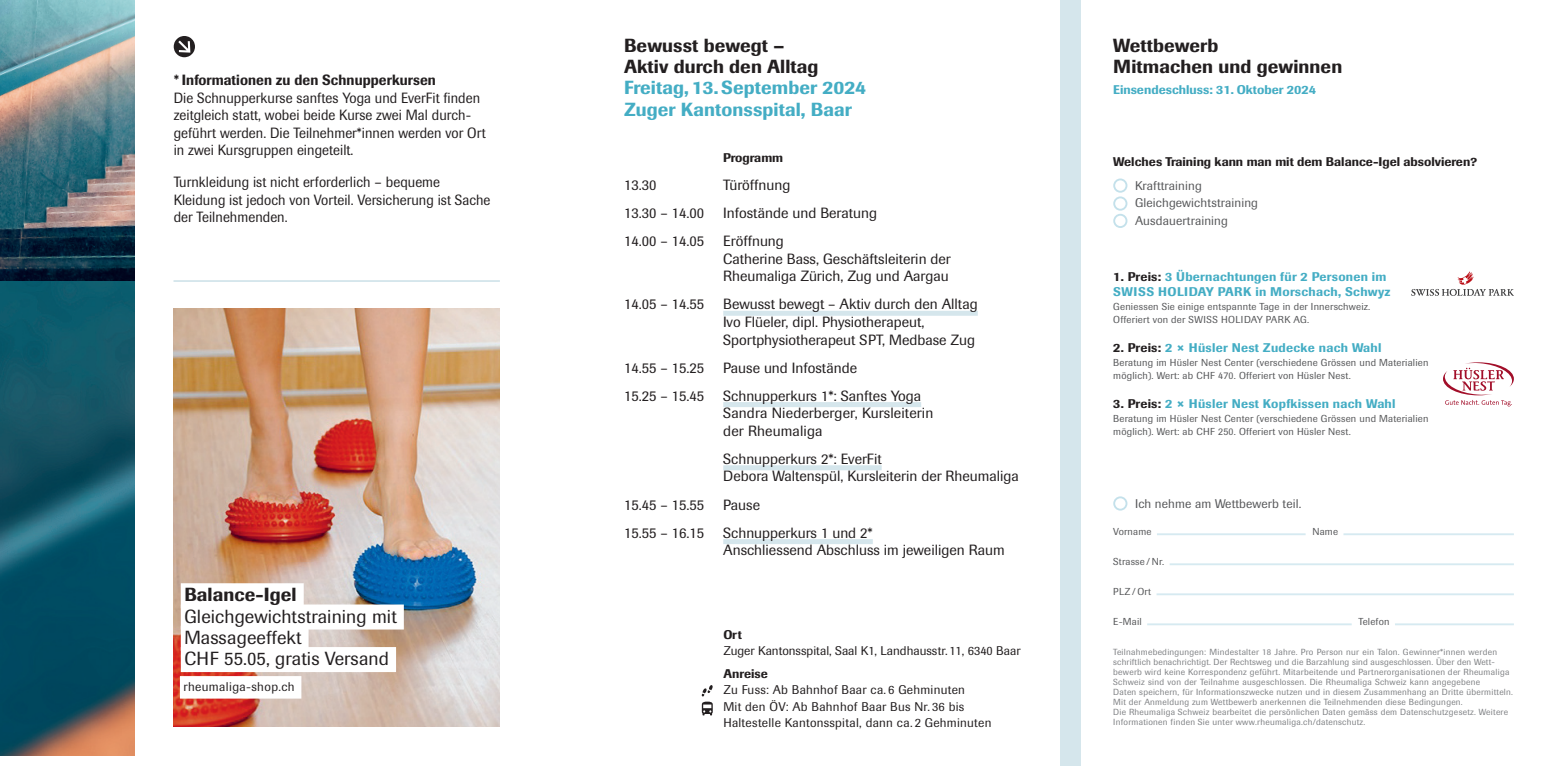
<style>
.page{position:relative;width:1560px;height:766px;background:#fff}
.page>*{position:absolute;margin:0;border:0;box-sizing:border-box;transform-origin:0 0}
.t1{font:500 18.75px/21.2px "Imago";letter-spacing:.005em;color:#231f20}
.t2{font:18.75px/21.2px "Imago";letter-spacing:.005em;color:#231f20}
.t3{font:500 18.75px/21.2px "Imago";letter-spacing:.005em;color:#44adc4}
.t4{font:14.75px/17.5px "Imago";color:#231f20}
.t5{font:14.75px/17.5px "Imago";color:#231f20;scale:.93 1}
.t6{font:500 14.75px "Imago";letter-spacing:.005em;color:#231f20;scale:.93 1}
.t7{font:500 12.5px/15px "Imago";letter-spacing:.02em;color:#44adc4}
.t8{font:12.5px/16.2px "Imago";letter-spacing:.02em;color:#231f20}
.t9{font:12.5px/17.5px "Imago";letter-spacing:.01em;color:#57585a}
.t10{font:500 12.5px "Imago";color:#231f20}
.t11{font:12.5px "Imago";color:#231f20}
.t12{font:500 12.5px "Imago";color:#44adc4}
.t13{font:10px/12.5px "Imago";letter-spacing:.02em;color:#57585a}
.t14{font:8.75px/10px "Imago";letter-spacing:.03em;color:#808285}
.s1{color:#231f20}
</style>
<div class="page">
<img style="left:0;top:280px;width:135px;height:475px">
<img style="left:0;top:0;width:135px;height:280px">
<div style="left:1059px;top:0;width:21px;height:765px;background:#d5e6ec"></div>
<div style="left:723px;top:311px;width:254px;height:5px;background:#d5e6ec"></div>
<div style="left:723px;top:402px;width:198px;height:5px;background:#d5e6ec"></div>
<div style="left:723px;top:465px;width:158px;height:5px;background:#d5e6ec"></div>
<div style="left:723px;top:539px;width:149px;height:5px;background:#d5e6ec"></div>
<img style="left:174px;top:308px;width:326px;height:418px">
<div style="left:181px;top:583px;width:123px;height:25px;background:#fff"></div>
<div style="left:181px;top:604px;width:223px;height:25px;background:#fff"></div>
<div style="left:181px;top:625px;width:127px;height:25px;background:#fff"></div>
<div style="left:181px;top:647px;width:215px;height:25px;background:#fff"></div>
<hr style="left:173px;top:280px;width:327px;height:2px;background:#d5e6ec">
<div style="left:180px;top:676px;width:121px;height:22px;background:#fff"></div>
<svg style="left:1443px;top:362px;width:70px;height:44px"></svg>
<svg style="left:174px;top:36px;width:21px;height:21px"></svg>
<div style="left:1113px;top:178px;width:14px;height:15px;border:2px solid #c4e1eb;border-radius:50%"></div>
<div style="left:1113px;top:196px;width:14px;height:14px;border:2px solid #c4e1eb;border-radius:50%"></div>
<div style="left:1113px;top:214px;width:14px;height:14px;border:2px solid #c4e1eb;border-radius:50%"></div>
<div style="left:1113px;top:496px;width:14px;height:14px;border:2px solid #c4e1eb;border-radius:50%"></div>
<hr style="left:1156px;top:533px;width:149px;height:2px;background:#d6eaf1">
<hr style="left:1343px;top:533px;width:170px;height:2px;background:#d6eaf1">
<hr style="left:1169px;top:563px;width:344px;height:2px;background:#d6eaf1">
<hr style="left:1156px;top:593px;width:357px;height:2px;background:#d6eaf1">
<hr style="left:1146px;top:623px;width:205px;height:2px;background:#d6eaf1">
<hr style="left:1394px;top:623px;width:119px;height:2px;background:#d6eaf1">
<svg style="left:1411px;top:271px;width:102px;height:25px"></svg>
<svg style="left:701px;top:685px;width:11px;height:30px"></svg>
<h2 class="t6" style="left:174px;top:71px;width:283px">* Informationen zu den Schnupperkursen</h2>
<h2 class="t5" style="left:174px;top:89px;width:337px">Die Schnupperkurse sanftes Yoga und EverFit finden zeitgleich statt, wobei beide Kurse zwei Mal durch&shy;geführt werden. Die Teilnehmer*innen werden vor Ort in zwei Kursgruppen eingeteilt.</h2>
<h2 class="t5" style="left:174px;top:173px;width:342px">Turnkleidung ist nicht erforderlich – bequeme<br>Kleidung ist jedoch von Vorteil. Versicherung ist Sache der Teilnehmenden.</h2>
<h1 class="t1" style="left:184px;top:584px;width:114px">Balance-Igel</h1>
<h1 class="t2" style="left:184px;top:605px;width:214px">Gleichgewichtstraining mit<br>Massageeffekt<br>CHF 55.05, gratis Versand</h1>
<h3 class="t8" style="left:183px;top:678px;width:113px">rheumaliga-shop.ch</h3>
<h1 class="t1" style="left:624px;top:35px;width:196px">Bewusst bewegt –<br>Aktiv durch den Alltag</h1>
<h1 class="t3" style="left:624px;top:77px;width:244px">Freitag, 13. September 2024<br>Zuger Kantonsspital, Baar</h1>
<h3 class="t10" style="left:723px;top:150px;width:61px">Programm</h3>
<h2 class="t4" style="left:624px;top:176px;width:34px">13.30</h2>
<h2 class="t4" style="left:723px;top:176px;width:69px">Türöffnung</h2>
<h2 class="t4" style="left:624px;top:204px;width:82px">13.30 – 14.00</h2>
<h2 class="t4" style="left:723px;top:204px;width:155px">Infostände und Beratung</h2>
<h2 class="t4" style="left:624px;top:232px;width:82px">14.00 – 14.05</h2>
<h2 class="t4" style="left:723px;top:232px;width:229px">Eröffnung<br>Catherine Bass, Geschäftsleiterin der<br>Rheumaliga Zürich, Zug und Aargau</h2>
<h2 class="t4" style="left:624px;top:295px;width:82px">14.05 – 14.55</h2>
<h2 class="t4" style="left:723px;top:295px;width:256px">Bewusst bewegt – Aktiv durch den Alltag<br>Ivo Flüeler, dipl. Physiotherapeut,<br>Sportphysiotherapeut SPT, Medbase Zug</h2>
<h2 class="t4" style="left:624px;top:358px;width:82px">14.55 – 15.25</h2>
<h2 class="t4" style="left:723px;top:358px;width:135px">Pause und Infostände</h2>
<h2 class="t4" style="left:624px;top:387px;width:82px">15.25 – 15.45</h2>
<h2 class="t4" style="left:723px;top:387px;width:212px">Schnupperkurs 1*: Sanftes Yoga<br>Sandra Niederberger, Kursleiterin der Rheumaliga</h2>
<h2 class="t4" style="left:723px;top:450px;width:297px">Schnupperkurs 2*: EverFit<br>Debora Waltenspül, Kursleiterin der Rheumaliga</h2>
<h2 class="t4" style="left:624px;top:495px;width:82px">15.45 – 15.55</h2>
<h2 class="t4" style="left:723px;top:495px;width:38px">Pause</h2>
<h2 class="t4" style="left:624px;top:523px;width:82px">15.55 – 16.15</h2>
<h2 class="t4" style="left:723px;top:523px;width:283px">Schnupperkurs 1 und 2*<br>Anschliessend Abschluss im jeweiligen Raum</h2>
<h3 class="t10" style="left:723px;top:626px;width:20px">Ort</h3>
<h3 class="t11" style="left:723px;top:643px;width:298px">Zuger Kantonsspital, Saal K1, Landhausstr. 11, 6340 Baar</h3>
<h3 class="t10" style="left:723px;top:666px;width:46px">Anreise</h3>
<h3 class="t8" style="left:723px;top:681px;width:269px">Zu Fuss: Ab Bahnhof Baar ca. 6 Gehminuten<br>Mit den ÖV: Ab Bahnhof Baar Bus Nr. 36 bis<br>Haltestelle Kantonsspital, dann ca. 2 Gehminuten</h3>
<h1 class="t1" style="left:1113px;top:35px;width:230px">Wettbewerb<br>Mitmachen und gewinnen</h1>
<h3 class="t12" style="left:1113px;top:82px;width:204px">Einsendeschluss: 31. Oktober 2024</h3>
<h3 class="t10" style="left:1113px;top:154px;width:365px">Welches Training kann man mit dem Balance-Igel absolvieren?</h3>
<h3 class="t9" style="left:1134px;top:177px;width:124px">Krafttraining<br>Gleichgewichtstraining<br>Ausdauertraining</h3>
<h3 class="t7" style="left:1113px;top:269px;width:279px"><span class="s1">1. Preis:</span> 3 Übernachtungen für 2 Personen im<br>SWISS HOLIDAY PARK in Morschach, Schwyz</h3>
<p class="t13" style="left:1113px;top:300px;width:258px">Geniessen Sie einige entspannte Tage in der Innerschweiz.<br>Offeriert von der SWISS HOLIDAY PARK AG.</p>
<h3 class="t7" style="left:1113px;top:340px;width:270px"><span class="s1">2. Preis:</span> 2 × Hüsler Nest Zudecke nach Wahl</h3>
<p class="t13" style="left:1113px;top:356px;width:317px">Beratung im Hüsler Nest Center (verschiedene Grössen und Materialien möglich). Wert: ab CHF 470. Offeriert von Hüsler Nest.</p>
<h3 class="t7" style="left:1113px;top:396px;width:284px"><span class="s1">3. Preis:</span> 2 × Hüsler Nest Kopfkissen nach Wahl</h3>
<p class="t13" style="left:1113px;top:412px;width:317px">Beratung im Hüsler Nest Center (verschiedene Grössen und Materialien möglich). Wert: ab CHF 250. Offeriert von Hüsler Nest.</p>
<h3 class="t9" style="left:1134px;top:495px;width:168px">Ich nehme am Wettbewerb teil.</h3>
<p class="t13" style="left:1113px;top:525px;width:40px">Vorname</p>
<p class="t13" style="left:1312px;top:525px;width:27px">Name</p>
<p class="t13" style="left:1113px;top:555px;width:52px">Strasse / Nr.</p>
<p class="t13" style="left:1113px;top:585px;width:39px">PLZ /Ort</p>
<p class="t13" style="left:1113px;top:615px;width:30px">E-Mail</p>
<p class="t13" style="left:1358px;top:615px;width:33px">Telefon</p>
<p class="t14" style="left:1113px;top:647px;width:401px">Teilnahmebedingungen: Mindestalter 18 Jahre. Pro Person nur ein Talon. Gewinner*innen werden schriftlich benachrichtigt. Der Rechtsweg und die Barzahlung sind ausgeschlossen. Über den Wett&shy;bewerb wird keine Korrespondenz geführt. Mitarbeitende und Partnerorganisationen der Rheumaliga Schweiz sind von der Teilnahme ausgeschlossen. Die Rheumaliga Schweiz kann angegebene<br>Daten speichern, für Informationszwecke nutzen und in diesem Zusammenhang an Dritte übermitteln.<br>Mit der Anmeldung zum Wettbewerb anerkennen die Teilnehmenden diese Bedingungen.<br>Die Rheumaliga Schweiz bearbeitet die persönlichen Daten gemäss dem Datenschutzgesetz. Weitere Informationen finden Sie unter www.rheumaliga.ch/datenschutz.</p>
</div>
